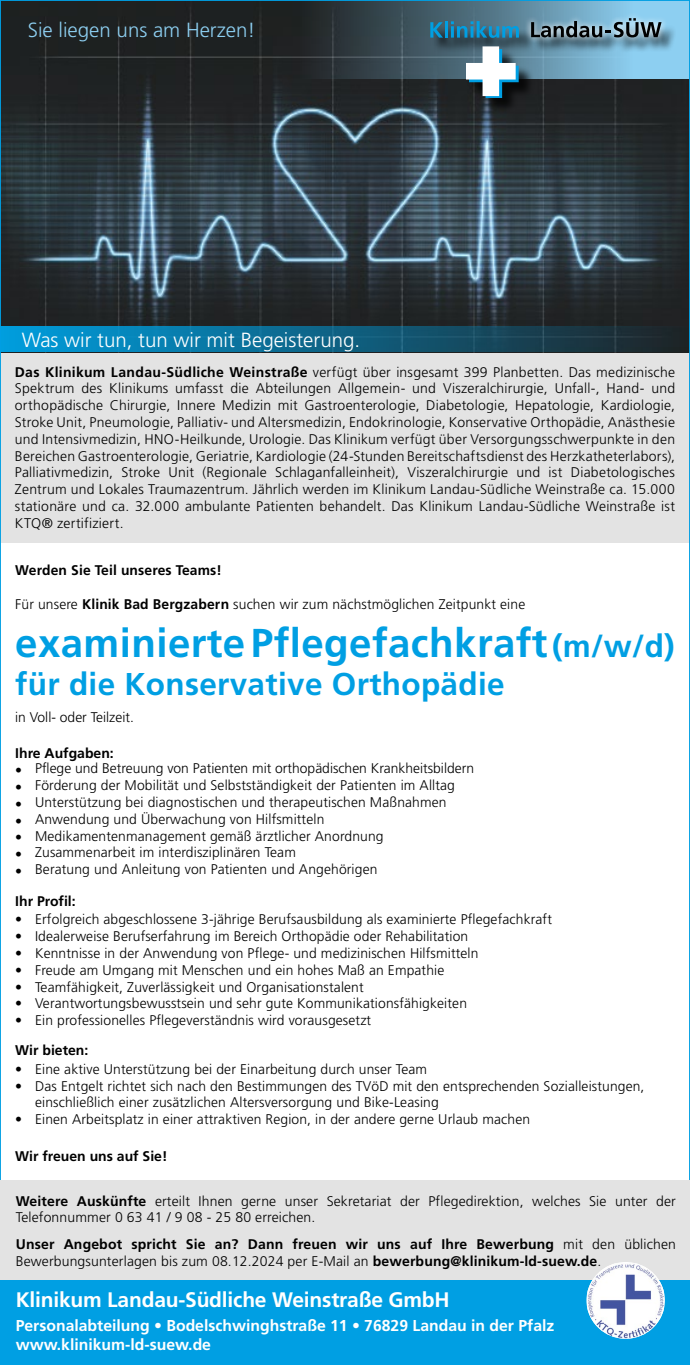
<style>
.page{position:relative;width:690px;height:1365px;background:#fff}
.page>*{position:absolute;margin:0;border:0;box-sizing:border-box;transform-origin:0 0}
.t1{font:700 40.25px "Frutiger";letter-spacing:.01em;color:#009fe3}
.t2{font:700 31.5px "Frutiger";letter-spacing:.01em;color:#009fe3}
.t3{font:700 21px "Frutiger";letter-spacing:-.01em;color:#fff}
.t4{font:300 20.47px "Frutiger";color:#fff}
.t5{font:300 20.47px "Frutiger";color:#8dcff1}
.t6{font:700 15.75px/18.9px "Frutiger";color:#fff}
.t7{font:300 14px/16.8px "Frutiger";letter-spacing:.01em;color:#000}
.t8{font:700 14px/16.8px "Frutiger";letter-spacing:.01em;color:#000}
.s1{font-weight:700}
.s2{font-size:31.5px}
.s3{font-weight:300}
</style>
<div class="page">
<div style="left:0;top:351px;width:690px;height:191px;background:#e3e3e3"></div>
<img style="left:2px;top:2px;width:686px;height:324px">
<div style="left:0;top:326px;width:690px;height:26px;background:linear-gradient(to right,#009ede,#202426)"></div>
<svg style="left:297px;top:2px;width:391px;height:76px;background:#4e6c7c"></svg>
<div style="left:532px;top:20px;width:145px;height:34px;background:#000;opacity:.75"></div>
<svg style="left:524px;top:12px;width:143px;height:32px;background:#709eb5"></svg>
<svg style="left:531px;top:18px;width:130px;height:19px;background:#678291"></svg>
<div style="left:432px;top:23px;width:103px;height:90px;background:#000;opacity:.75"></div>
<svg style="left:430px;top:21px;width:89px;height:17px;background:#2b7c9f"></svg>
<svg style="left:466px;top:46px;width:52px;height:51px"></svg>
<div style="left:1px;top:1179px;width:689px;height:101px;background:#e3e3e3"></div>
<div style="left:1px;top:1280px;width:689px;height:84px;background:#009fe3"></div>
<img style="left:587px;top:1262px;width:77px;height:76px">
<h3 class="t5" style="left:28px;top:18px;width:229px">Sie liegen uns am Herzen!</h3>
<h3 class="t4" style="left:22px;top:328px;width:340px">Was wir tun, tun wir mit Begeisterung.</h3>
<p class="t7" style="left:15px;top:363px;width:661px;text-align:justify"><span class="s1">Das Klinikum Landau-Südliche Weinstraße</span> verfügt über insgesamt 399 Planbetten. Das medizinische Spektrum des Klinikums umfasst die Abteilungen Allgemein- und Viszeralchirurgie, Unfall-, Hand- und orthopädische Chirurgie, Innere Medizin mit Gastroenterologie, Diabetologie, Hepatologie, Kardiologie, Stroke Unit, Pneumologie, Palliativ- und Altersmedizin, Endokrinologie, Konservative Orthopädie, Anästhesie und Intensivmedizin, HNO-Heilkunde, Urologie. Das Klinikum verfügt über Versorgungsschwerpunkte in den Bereichen Gastroenterologie, Geriatrie, Kardiologie (24-Stunden Bereitschaftsdienst des Herzkatheterlabors), Palliativmedizin, Stroke Unit (Regionale Schlaganfalleinheit), Viszeralchirurgie und ist Diabetologisches Zentrum und Lokales Traumazentrum. Jährlich werden im Klinikum Landau-Südliche Weinstraße ca. 15.000 stationäre und ca. 32.000 ambulante Patienten behandelt. Das Klinikum Landau-Südliche Weinstraße ist KTQ® zertifiziert.</p>
<p class="t8" style="left:15px;top:562px;width:208px">Werden Sie Teil unseres Teams!</p>
<p class="t7" style="left:15px;top:595px;width:511px">Für unsere <span class="s1">Klinik Bad Bergzabern</span> suchen wir zum nächstmöglichen Zeitpunkt eine</p>
<h1 class="t1" style="left:15px;top:619px;width:661px">examinierte Pflegefachkraft <span class="s2">(m/w/d)</span></h1>
<h2 class="t2" style="left:15px;top:665px;width:491px">für die Konservative Orthopädie</h2>
<p class="t7" style="left:15px;top:708px;width:120px">in Voll- oder Teilzeit.</p>
<p class="t8" style="left:15px;top:745px;width:100px">Ihre Aufgaben:</p>
<p class="t7" style="left:15px;top:760px;width:460px">• Pflege und Betreuung von Patienten mit orthopädischen Krankheitsbildern</p>
<p class="t7" style="left:15px;top:777px;width:441px">• Förderung der Mobilität und Selbstständigkeit der Patienten im Alltag</p>
<p class="t7" style="left:15px;top:793px;width:433px">• Unterstützung bei diagnostischen und therapeutischen Maßnahmen</p>
<p class="t7" style="left:15px;top:810px;width:310px">• Anwendung und Überwachung von Hilfsmitteln</p>
<p class="t7" style="left:15px;top:827px;width:370px">• Medikamentenmanagement gemäß ärztlicher Anordnung</p>
<p class="t7" style="left:15px;top:844px;width:282px">• Zusammenarbeit im interdisziplinären Team</p>
<p class="t7" style="left:15px;top:861px;width:363px">• Beratung und Anleitung von Patienten und Angehörigen</p>
<p class="t8" style="left:15px;top:892px;width:62px">Ihr Profil:</p>
<p class="t7" style="left:15px;top:911px;width:538px">• Erfolgreich abgeschlossene 3-jährige Berufsausbildung als examinierte Pflegefachkraft</p>
<p class="t7" style="left:15px;top:928px;width:454px">• Idealerweise Berufserfahrung im Bereich Orthopädie oder Rehabilitation</p>
<p class="t7" style="left:15px;top:944px;width:465px">• Kenntnisse in der Anwendung von Pflege- und medizinischen Hilfsmitteln</p>
<p class="t7" style="left:15px;top:961px;width:430px">• Freude am Umgang mit Menschen und ein hohes Maß an Empathie</p>
<p class="t7" style="left:15px;top:978px;width:350px">• Teamfähigkeit, Zuverlässigkeit und Organisationstalent</p>
<p class="t7" style="left:15px;top:995px;width:453px">• Verantwortungsbewusstsein und sehr gute Kommunikationsfähigkeiten</p>
<p class="t7" style="left:15px;top:1012px;width:357px">• Ein professionelles Pflegeverständnis wird vorausgesetzt</p>
<p class="t8" style="left:15px;top:1041px;width:75px">Wir bieten:</p>
<p class="t7" style="left:15px;top:1060px;width:413px">• Eine aktive Unterstützung bei der Einarbeitung durch unser Team</p>
<p class="t7" style="left:35px;top:1077px;width:611px;text-indent:-20px">• Das Entgelt richtet sich nach den Bestimmungen des TVöD mit den entsprechenden Sozialleistungen, einschließlich einer zusätzlichen Altersversorgung und Bike-Leasing</p>
<p class="t7" style="left:15px;top:1111px;width:516px">• Einen Arbeitsplatz in einer attraktiven Region, in der andere gerne Urlaub machen</p>
<p class="t8" style="left:15px;top:1147px;width:154px">Wir freuen uns auf Sie!</p>
<p class="t7" style="left:16px;top:1192px;width:661px"><span class="s1">Weitere Auskünfte</span> erteilt Ihnen gerne unser Sekretariat der Pflegedirektion, welches Sie unter der<br>Telefonnummer 0 63 41 / 9 08 - 25 80 erreichen.</p>
<p class="t8" style="left:16px;top:1235px;width:661px">Unser Angebot spricht Sie an? Dann freuen wir uns auf Ihre Bewerbung <span class="s3">mit den üblichen<br>Bewerbungsunterlagen bis zum 08.12.2024 per E-Mail an</span> bewerbung@klinikum-ld-suew.de<span class="s3">.</span></p>
<h3 class="t3" style="left:16px;top:1286px;width:435px">Klinikum Landau-Südliche Weinstraße GmbH</h3>
<p class="t6" style="left:16px;top:1315px;width:540px">Personalabteilung • Bodelschwinghstraße 11 • 76829 Landau in der Pfalz www.klinikum-ld-suew.de</p>
</div>
